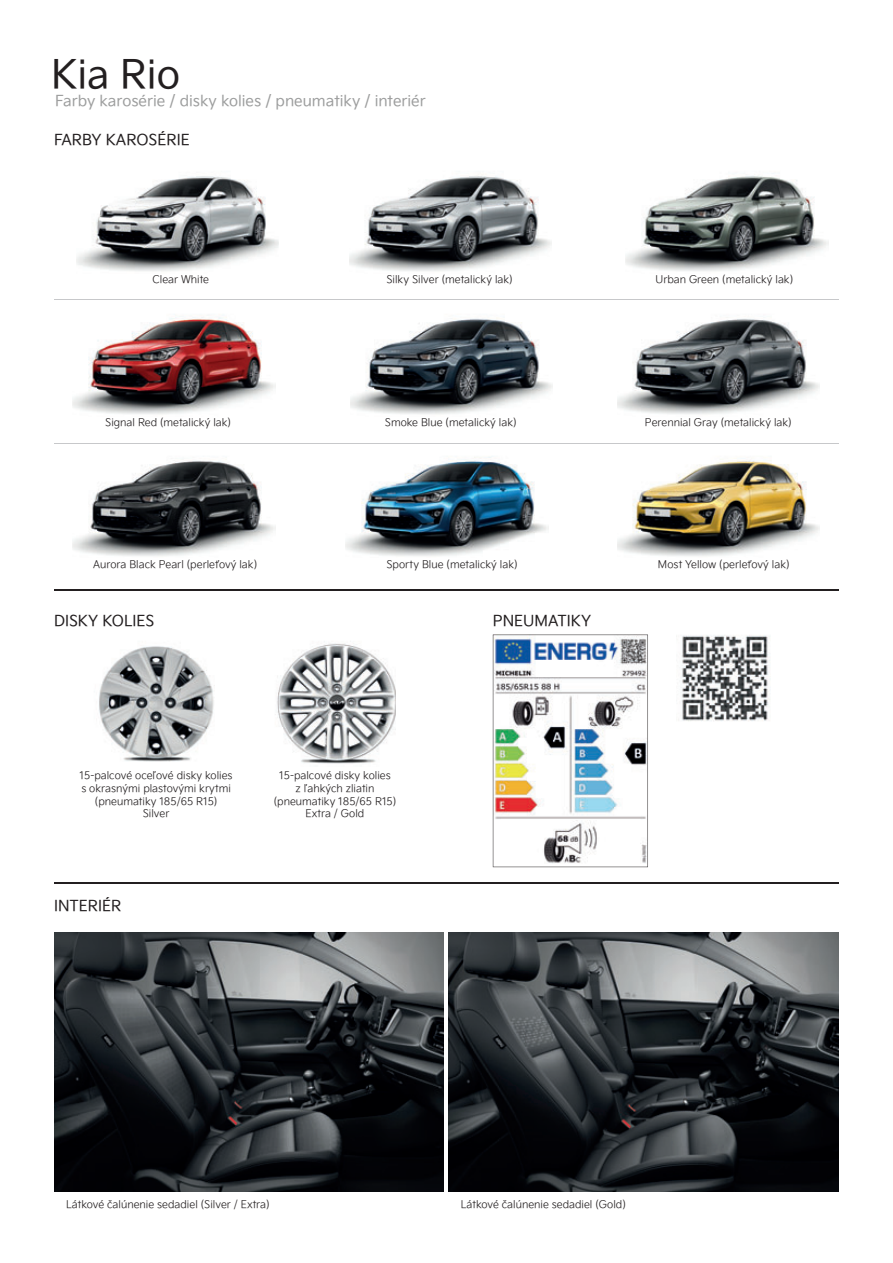
<style>
.page{position:relative;width:893px;height:1263px;background:#fff}
.page>*{position:absolute;margin:0;border:0;box-sizing:border-box;transform-origin:0 0}
.t1{font:39px "Kia Signature";color:#231f20}
.t2{font:15px "Kia Signature";color:#9d9e9e}
.t3{font:15px "Kia Signature";color:#231f20}
.t4{font:300 10.5px/12.6px "Kia Signature";color:#231f20;text-align:center}
</style>
<div class="page">
<img style="left:76px;top:176px;width:203px;height:96px">
<img style="left:346px;top:456px;width:202px;height:100px">
<img style="left:617px;top:460px;width:203px;height:96px">
<img style="left:349px;top:174px;width:203px;height:97px">
<img style="left:350px;top:318px;width:203px;height:96px">
<img style="left:626px;top:176px;width:202px;height:95px">
<img style="left:617px;top:318px;width:203px;height:96px">
<img style="left:73px;top:317px;width:202px;height:97px">
<img style="left:73px;top:461px;width:202px;height:95px">
<hr style="left:54px;top:299px;width:784px;height:1px;background:#c7c8ca">
<hr style="left:54px;top:443px;width:784px;height:1px;background:#c7c8ca">
<img style="left:99px;top:646px;width:116px;height:116px">
<hr style="left:54px;top:589px;width:784px;height:1px;background:#231f20">
<hr style="left:54px;top:882px;width:784px;height:2px;background:#231f20">
<img style="left:449px;top:932px;width:390px;height:259px">
<img style="left:54px;top:932px;width:389px;height:259px">
<img style="left:277px;top:641px;width:119px;height:123px">
<img style="left:493px;top:635px;width:155px;height:232px">
<img style="left:678px;top:635px;width:92px;height:86px">
<h1 class="t1" style="left:51px;top:52px;width:131px">Kia Rio</h1>
<h2 class="t2" style="left:55px;top:92px;width:372px">Farby karosérie / disky kolies / pneumatiky / interiér</h2>
<h2 class="t3" style="left:54px;top:131px;width:137px">FARBY KAROSÉRIE</h2>
<p class="t4" style="left:153px;top:274px;width:58px">Clear White</p>
<p class="t4" style="left:386px;top:274px;width:128px">Silky Silver (metalický lak)</p>
<p class="t4" style="left:656px;top:274px;width:139px">Urban Green (metalický lak)</p>
<p class="t4" style="left:105px;top:417px;width:127px">Signal Red (metalický lak)</p>
<p class="t4" style="left:645px;top:417px;width:148px">Perennial Gray (metalický lak)</p>
<p class="t4" style="left:385px;top:417px;width:133px">Smoke Blue (metalický lak)</p>
<p class="t4" style="left:93px;top:559px;width:166px">Aurora Black Pearl (perleťový lak)</p>
<h2 class="t3" style="left:54px;top:612px;width:102px">DISKY KOLIES</h2>
<p class="t4" style="left:386px;top:559px;width:133px">Sporty Blue (metalický lak)</p>
<p class="t4" style="left:658px;top:559px;width:133px">Most Yellow (perleťový lak)</p>
<h2 class="t3" style="left:493px;top:612px;width:100px">PNEUMATIKY</h2>
<p class="t4" style="left:80px;top:770px;width:154px">15-palcové oceľové disky kolies s okrasnými plastovými krytmi (pneumatiky 185/65 R15)<br>Silver</p>
<h2 class="t3" style="left:54px;top:897px;width:69px">INTERIÉR</h2>
<p class="t4" style="left:274px;top:770px;width:124px">15-palcové disky kolies<br>z ľahkých zliatin (pneumatiky 185/65 R15)<br>Extra / Gold</p>
<p class="t4" style="left:66px;top:1199px;width:205px">Látkové čalúnenie sedadiel (Silver / Extra)</p>
<p class="t4" style="left:461px;top:1199px;width:167px">Látkové čalúnenie sedadiel (Gold)</p>
</div>
